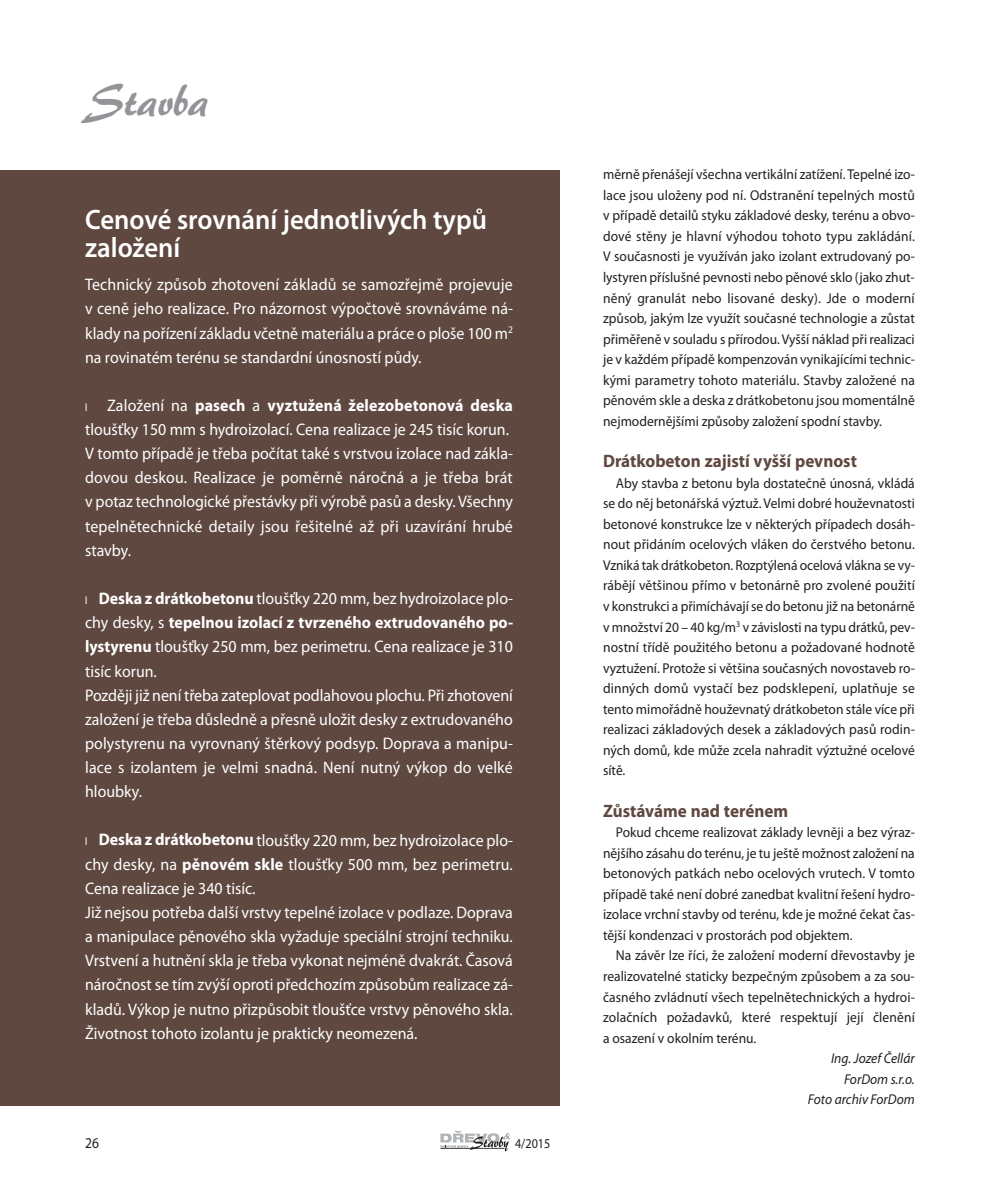
<style>
.page{position:relative;width:1000px;height:1191px;background:#fff}
.page>*{position:absolute;margin:0;border:0;box-sizing:border-box;transform-origin:0 0}
.t1{font:45px "Palette DCE";color:#929497;scale:.95 1}
.t2{font:600 28.2px/28.2px "Myriad Pro";color:#fff;scale:.95 1}
.t3{font:700 18px "Myriad Pro";color:#5f4840;scale:.95 1}
.t4{font:16.8px/24.2px "Myriad Pro";color:#fff;scale:.95 1}
.t5{font:15px "Myriad Pro";color:#221f1f;scale:.9 1}
.t6{font:14.25px/20.5px "Myriad Pro";color:#221f1f;text-align:justify;scale:.95 1}
.t7{font:italic 14.25px/20.5px "Myriad Pro";color:#221f1f;text-align:right;scale:.95 1}
.t8{font:13.5px "Myriad Pro";color:#221f1f;scale:.9 1}
.s1{font-weight:700}
</style>
<div class="page">
<div style="left:0;top:170px;width:559px;height:936px;background:#5f4840"></div>
<svg style="left:440px;top:1131px;width:70px;height:20px"></svg>
<h1 class="t1" style="left:85px;top:86px;width:131px">Stavba</h1>
<h2 class="t2" style="left:85px;top:205px;width:424px">Cenové srovnání jednotlivých typů založení</h2>
<p class="t4" style="left:85px;top:274px;width:452px;text-align:justify">Technický způsob zhotovení základů se samozřejmě projevuje v ceně jeho realizace. Pro názornost výpočtově srovnáváme ná&shy;klady na pořízení základu včetně materiálu a práce o ploše 100 m<sup>2 </sup>na rovinatém terénu se standardní únosností půdy.</p>
<p class="t4" style="left:85px;top:394px;width:451px">● Založení na <span class="s1">pasech</span> a <span class="s1">vyztužená železobetonová deska </span>tloušťky 150 mm s hydroizolací. Cena realizace je 245 tisíc korun.<br>V tomto případě je třeba počítat také s vrstvou izolace nad zákla&shy;dovou deskou. Realizace je poměrně náročná a je třeba brát v potaz technologické přestávky při výrobě pasů a desky. Všechny tepelnětechnické detaily jsou řešitelné až při uzavírání hrubé stavby.</p>
<p class="t4" style="left:85px;top:588px;width:452px">● <span class="s1">Deska z drátkobetonu</span> tloušťky 220 mm, bez hydroizolace plo&shy;chy desky, s <span class="s1">tepelnou izolací z tvrzeného extrudovaného po&shy;lystyrenu</span> tloušťky 250 mm, bez perimetru. Cena realizace je 310 tisíc korun.<br>Později již není třeba zateplovat podlahovou plochu. Při zhotovení založení je třeba důsledně a přesně uložit desky z extrudovaného polystyrenu na vyrovnaný štěrkový podsyp. Doprava a manipu&shy;lace s izolantem je velmi snadná. Není nutný výkop do velké hloubky.</p>
<p class="t4" style="left:85px;top:829px;width:452px">● <span class="s1">Deska z drátkobetonu</span> tloušťky 220 mm, bez hydroizolace plo&shy;chy desky, na <span class="s1">pěnovém skle</span> tloušťky 500 mm, bez perimetru.<br>Cena realizace je 340 tisíc.<br>Již nejsou potřeba další vrstvy tepelné izolace v podlaze. Doprava a manipulace pěnového skla vyžaduje speciální strojní techniku.<br>Vrstvení a hutnění skla je třeba vykonat nejméně dvakrát. Časová náročnost se tím zvýší oproti předchozím způsobům realizace zá&shy;kladů. Výkop je nutno přizpůsobit tloušťce vrstvy pěnového skla.<br>Životnost tohoto izolantu je prakticky neomezená.</p>
<p class="t5" style="left:85px;top:1137px;width:17px">26</p>
<p class="t8" style="left:515px;top:1138px;width:41px">4/2015</p>
<p class="t6" style="left:603px;top:165px;width:330px">měrně přenášejí všechna vertikální zatížení. Tepelné izo&shy;lace jsou uloženy pod ní. Odstranění tepelných mostů v případě detailů styku základové desky, terénu a obvo&shy;dové stěny je hlavní výhodou tohoto typu zakládání.<br>V současnosti je využíván jako izolant extrudovaný po&shy;lystyren příslušné pevnosti nebo pěnové sklo (jako zhut&shy;něný granulát nebo lisované desky). Jde o moderní způsob, jakým lze využít současné technologie a zůstat přiměřeně v souladu s přírodou. Vyšší náklad při realizaci je v každém případě kompenzován vynikajícími technic&shy;kými parametry tohoto materiálu. Stavby založené na pěnovém skle a deska z drátkobetonu jsou momentálně nejmodernějšími způsoby založení spodní stavby.</p>
<p class="t3" style="left:603px;top:450px;width:269px">Drátkobeton zajistí vyšší pevnost</p>
<p class="t6" style="left:603px;top:474px;width:330px;text-indent:13px">Aby stavba z betonu byla dostatečně únosná, vkládá se do něj betonářská výztuž. Velmi dobré houževnatosti betonové konstrukce lze v některých případech dosáh&shy;nout přidáním ocelových vláken do čerstvého betonu.<br>Vzniká tak drátkobeton. Rozptýlená ocelová vlákna se vy&shy;rábějí většinou přímo v betonárně pro zvolené použití v konstrukci a přimíchávají se do betonu již na betonárně v množství 20 – 40 kg/m<sup>3</sup> v závislosti na typu drátků, pev&shy;nostní třídě použitého betonu a požadované hodnotě vyztužení. Protože si většina současných novostaveb ro&shy;dinných domů vystačí bez podsklepení, uplatňuje se tento mimořádně houževnatý drátkobeton stále více při realizaci základových desek a základových pasů rodin&shy;ných domů, kde může zcela nahradit výztužné ocelové sítě.</p>
<p class="t3" style="left:603px;top:800px;width:196px">Zůstáváme nad terénem</p>
<p class="t6" style="left:603px;top:823px;width:330px;text-indent:13px">Pokud chceme realizovat základy levněji a bez výraz&shy;nějšího zásahu do terénu, je tu ještě možnost založení na betonových patkách nebo ocelových vrutech. V tomto případě také není dobré zanedbat kvalitní řešení hydro&shy;izolace vrchní stavby od terénu, kde je možné čekat čas&shy;tější kondenzaci v prostorách pod objektem.</p>
<p class="t6" style="left:603px;top:946px;width:329px;text-indent:13px">Na závěr lze říci, že založení moderní dřevostavby je realizovatelné staticky bezpečným způsobem a za sou&shy;časného zvládnutí všech tepelnětechnických a hydroi&shy;zolačních požadavků, které respektují její členění a osazení v okolním terénu.</p>
<p class="t7" style="left:807px;top:1048px;width:114px">Ing. Jozef Čellár<br>ForDom s.r.o.<br>Foto archiv ForDom</p>
</div>
